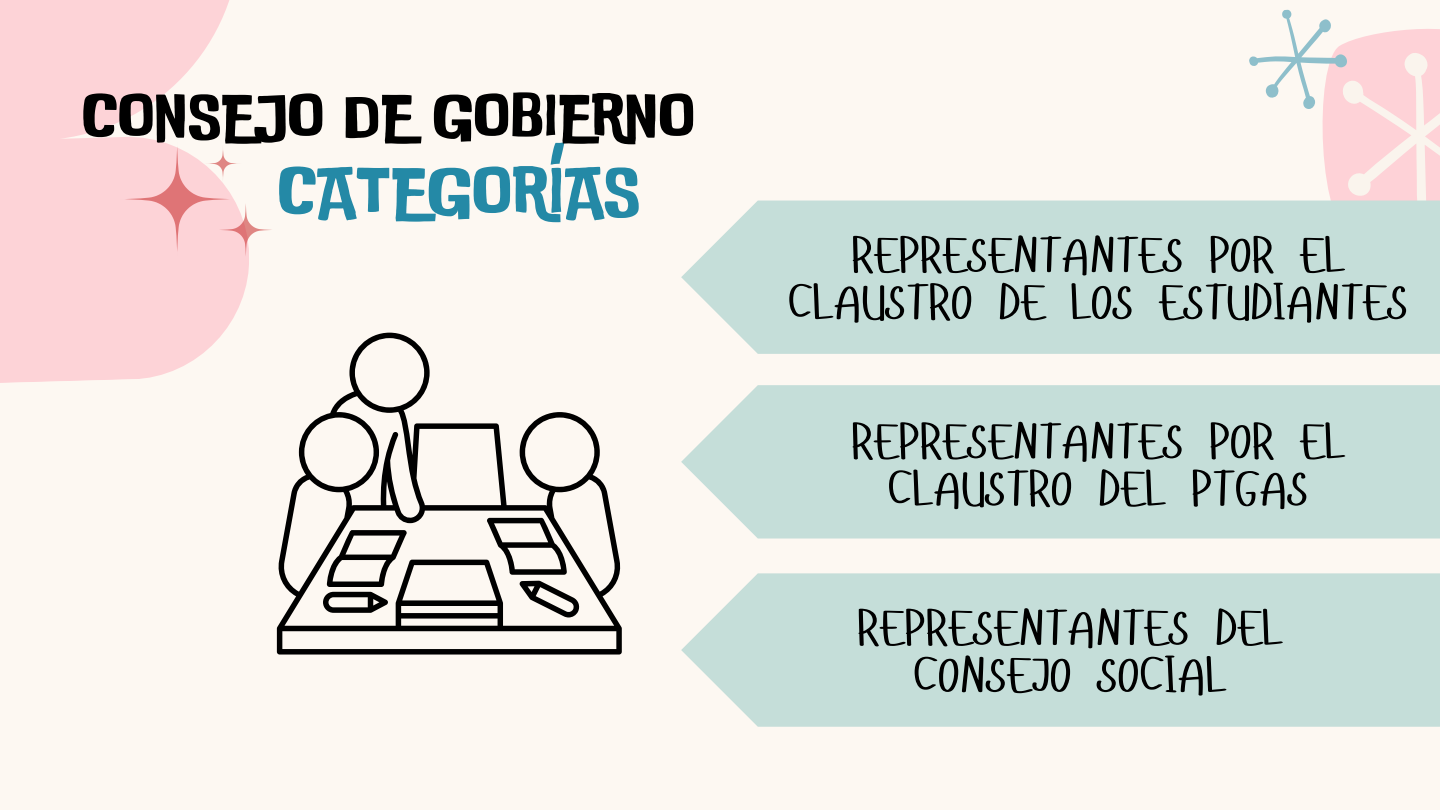
<style>
.page{position:relative;width:1440px;height:810px;background:#fdf8f2}
.page>*{position:absolute;margin:0;border:0;box-sizing:border-box;transform-origin:0 0}
.t1{font:71.2px "Do Ub Le Ba Ss";color:#2489a6}
.t2{font:65px "Do Ub Le Ba Ss";color:#000}
.t3{font:50.6px/47.2px "Hangyaboly";color:#000;text-align:center}
</style>
<div class="page">
<svg style="left:0;top:0;width:249px;height:383px;fill:#fdd3d7"></svg>
<svg style="left:1242px;top:9px;width:198px;height:192px"></svg>
<svg style="left:116px;top:138px;width:156px;height:123px"></svg>
<div style="left:681px;top:573px;width:759px;height:154px;background:#c5ded9"></div>
<div style="left:681px;top:385px;width:759px;height:154px;background:#c5ded9"></div>
<div style="left:681px;top:201px;width:759px;height:153px;background:#c5ded9"></div>
<svg style="left:277px;top:333px;width:345px;height:322px"></svg>
<p class="t2" style="left:81px;top:73px;width:615px">CONSEJO DE GOBIERNO</p>
<h1 class="t1" style="left:277px;top:144px;width:364px">CATEGORÍAS</h1>
<p class="t3" style="left:788px;top:229px;width:622px">REPRESENTANTES POR EL<br>CLAUSTRO DE LOS ESTUDIANTES</p>
<p class="t3" style="left:851px;top:416px;width:496px">REPRESENTANTES POR EL<br>CLAUSTRO DEL PTGAS</p>
<p class="t3" style="left:857px;top:602px;width:427px">REPRESENTANTES DEL<br>CONSEJO SOCIAL</p>
</div>
